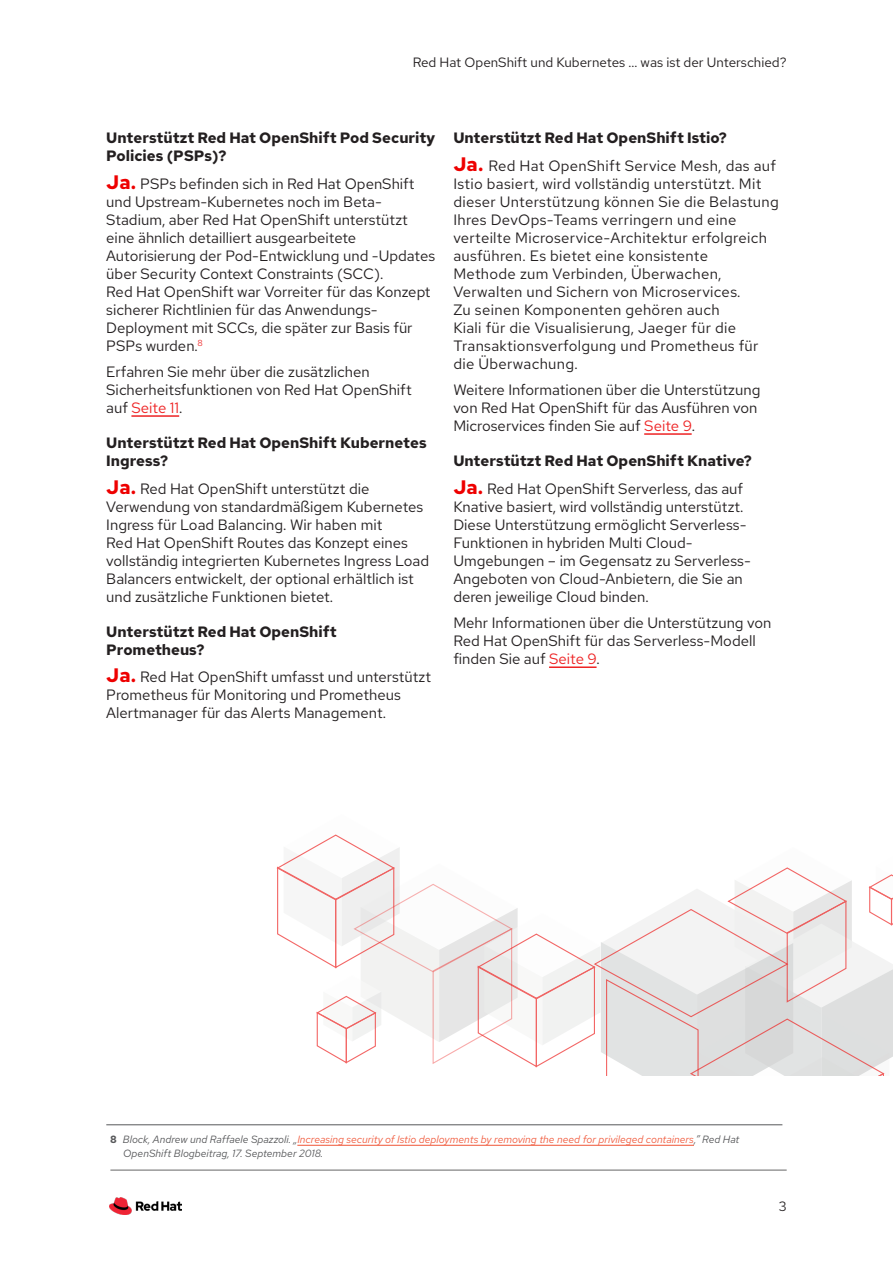
<style>
.page{position:relative;width:893px;height:1263px;background:#fff}
.page>*{position:absolute;margin:0;border:0;box-sizing:border-box;transform-origin:0 0}
.Answer{font:15px/18px "Red Hat Text";color:#231f20}
.Answer-2{font:15px/18px "Red Hat Text";letter-spacing:.02em;color:#231f20}
.Answer_para_2{font:15px/18px "Red Hat Text";color:#231f20}
.Question{font:700 15px/18px "Red Hat Text";color:#231f20}
.t1{font:13.5px "Red Hat Text";color:#231f20}
.Main_-_Footnote{font:italic 10.5px/13.5px "Red Hat Text";color:#57585a}
.s1{font-weight:700;font-size:19.5px;color:#e00}
.s2{color:#ee2324}
.s3{font-weight:700;font-style:normal}
.s4{color:#f15d40}
</style>
<div class="page">
<hr style="left:110px;top:1170px;width:677px;height:1px;background:#666">
<img style="left:109px;top:1198px;width:72px;height:17px">
<hr style="left:131px;top:415px;width:48px;height:2px;background:#ee2324">
<hr style="left:644px;top:433px;width:48px;height:2px;background:#ee2324">
<hr style="left:549px;top:666px;width:48px;height:2px;background:#ee2324">
<svg style="left:276px;top:834px;width:617px;height:242px"></svg>
<hr style="left:106px;top:1124px;width:676px;height:1px;background:#57585a">
<hr style="left:297px;top:1145px;width:397px;height:1px;background:#f15d40">
<p class="t1" style="left:413px;top:53px;width:375px">Red Hat OpenShift und Kubernetes ... was ist der Unterschied?</p>
<p class="Question" style="left:106px;top:128px;width:331px">Unterstützt Red Hat OpenShift Pod Security<br>Policies (PSPs)?</p>
<p class="Answer" style="left:106px;top:174px;width:330px"><span class="s1">Ja.</span> PSPs befinden sich in Red Hat OpenShift und Upstream-Kubernetes noch im Beta-Stadium, aber Red Hat OpenShift unterstützt eine ähnlich detailliert ausgearbeitete Autorisierung der Pod-Entwicklung und -Updates über Security Context Constraints (SCC).<br>Red Hat OpenShift war Vorreiter für das Konzept sicherer Richtlinien für das Anwendungs-Deployment mit SCCs, die später zur Basis für PSPs wurden.<sup>8</sup></p>
<p class="Answer_para_2" style="left:106px;top:362px;width:307px">Erfahren Sie mehr über die zusätzlichen<br>Sicherheitsfunktionen von Red Hat OpenShift auf <span class="s2">Seite 11</span>.</p>
<p class="Question" style="left:106px;top:434px;width:322px">Unterstützt Red Hat OpenShift Kubernetes<br>Ingress?</p>
<p class="Answer" style="left:106px;top:479px;width:324px"><span class="s1">Ja.</span> Red Hat OpenShift unterstützt die Verwendung von standardmäßigem Kubernetes Ingress für Load Balancing. Wir haben mit<br>Red Hat OpenShift Routes das Konzept eines vollständig integrierten Kubernetes Ingress Load Balancers entwickelt, der optional erhältlich ist und zusätzliche Funktionen bietet.</p>
<p class="Question" style="left:106px;top:622px;width:232px">Unterstützt Red Hat OpenShift<br>Prometheus?</p>
<p class="Answer" style="left:106px;top:668px;width:326px"><span class="s1">Ja.</span> Red Hat OpenShift umfasst und unterstützt<br>Prometheus für Monitoring und Prometheus<br>Alertmanager für das Alerts Management.</p>
<p class="Question" style="left:453px;top:128px;width:275px">Unterstützt Red Hat OpenShift Istio?</p>
<p class="Answer-2" style="left:453px;top:156px;width:327px"><span class="s1">Ja.</span> Red Hat OpenShift Service Mesh, das auf Istio basiert, wird vollständig unterstützt. Mit dieser Unterstützung können Sie die Belastung Ihres DevOps-Teams verringern und eine verteilte Microservice-Architektur erfolgreich ausführen. Es bietet eine konsistente<br>Methode zum Verbinden, Überwachen, Verwalten und Sichern von Microservices.<br>Zu seinen Komponenten gehören auch<br>Kiali für die Visualisierung, Jaeger für die Transaktionsverfolgung und Prometheus für die Überwachung.</p>
<p class="Answer_para_2" style="left:453px;top:380px;width:309px">Weitere Informationen über die Unterstützung von Red Hat OpenShift für das Ausführen von<br>Microservices finden Sie auf <span class="s2">Seite 9</span>.</p>
<p class="Question" style="left:453px;top:452px;width:300px">Unterstützt Red Hat OpenShift Knative?</p>
<p class="Answer" style="left:453px;top:479px;width:299px"><span class="s1">Ja.</span> Red Hat OpenShift Serverless, das auf Knative basiert, wird vollständig unterstützt.<br>Diese Unterstützung ermöglicht Serverless-Funktionen in hybriden Multi Cloud-Umgebungen – im Gegensatz zu Serverless-Angeboten von Cloud-Anbietern, die Sie an deren jeweilige Cloud binden.</p>
<p class="Answer_para_2" style="left:453px;top:614px;width:320px">Mehr Informationen über die Unterstützung von<br>Red Hat OpenShift für das Serverless-Modell finden Sie auf <span class="s2">Seite 9</span>.</p>
<p class="Main_-_Footnote" style="left:123px;top:1132px;width:618px;text-indent:-13px"><span class="s3">8</span> Block, Andrew und Raffaele Spazzoli. „<span class="s4">Increasing security of Istio deployments by removing the need for privileged containers</span>,” Red Hat<br>OpenShift Blogbeitrag, 17. September 2018.</p>
<p class="t1" style="left:779px;top:1197px;width:9px">3</p>
</div>
